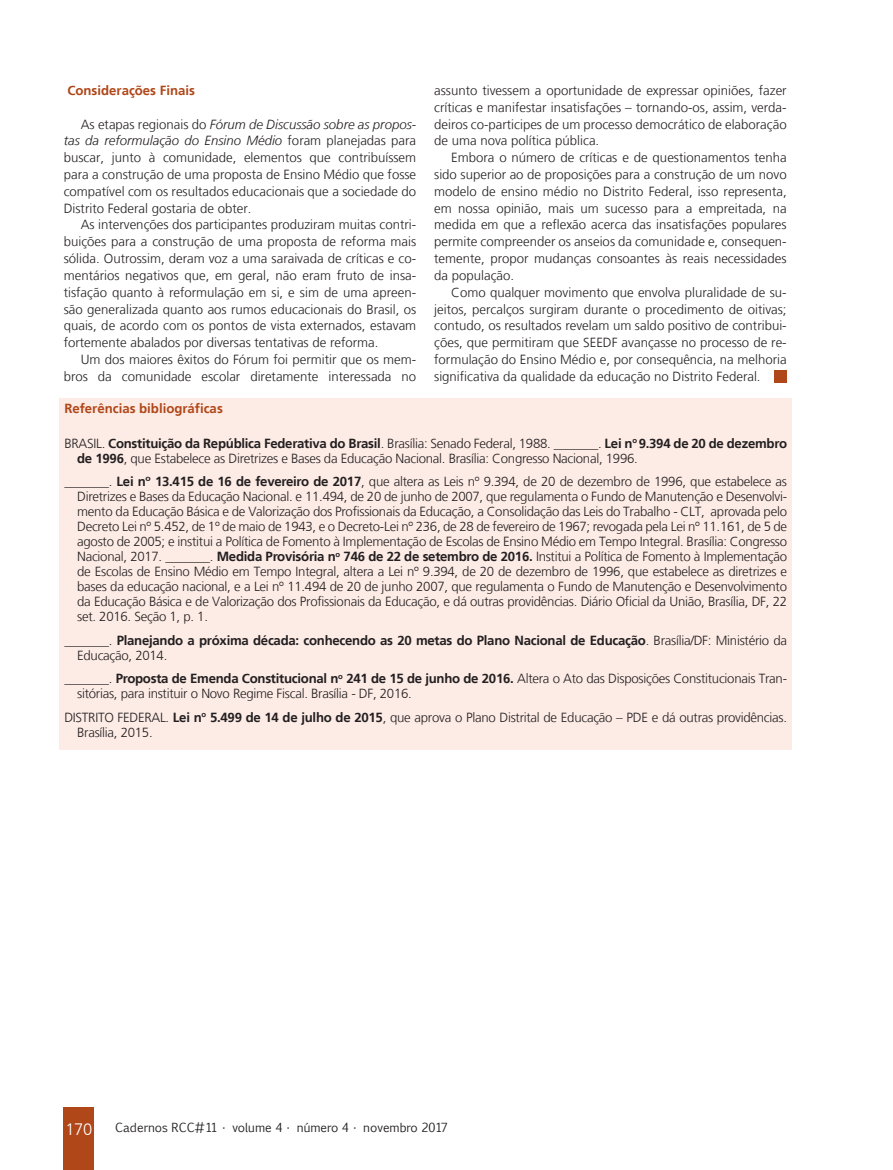
<style>
.page{position:relative;width:893px;height:1170px;background:#fff}
.page>*{position:absolute;margin:0;border:0;box-sizing:border-box;transform-origin:0 0}
.t1{font:300 16.5px "Frutiger LT";color:#fff}
.Miolo__8_8{font:300 13.2px/16.8px "Frutiger LT";color:#231f20;text-align:justify}
.Referências__8_8{font:300 13.2px/15px "Frutiger LT";letter-spacing:-.02em;color:#231f20}
.Referências__8_8-2{font:700 13.2px/15px "Frutiger LT";letter-spacing:-.02em;color:#231f20}
.Subtítulo_LARANJA_DO{font:700 13.2px "Frutiger LT";color:#b04719}
.t2{font:12px "Euphemia CAS";color:#231f20}
.s1{font-style:italic}
.s2{font-weight:700}
.s3{font-weight:300}
</style>
<div class="page">
<div style="left:774px;top:370px;width:13px;height:13px;background:#b04719"></div>
<div style="left:59px;top:398px;width:732px;height:352px;background:#fdece6"></div>
<div style="left:64px;top:1107px;width:30px;height:62px;background:#b04719"></div>
<p class="Subtítulo_LARANJA_DO" style="left:67px;top:83px;width:129px">Considerações Finais</p>
<p class="Miolo__8_8" style="left:64px;top:116px;width:354px;text-indent:17px">As etapas regionais do <span class="s1">Fórum de Discussão sobre as propos&shy;tas da reformulação do Ensino Médio</span> foram planejadas para buscar, junto à comunidade, elementos que contribuíssem para a construção de uma proposta de Ensino Médio que fosse compatível com os resultados educacionais que a sociedade do Distrito Federal gostaria de obter.</p>
<p class="Miolo__8_8" style="left:64px;top:217px;width:354px;text-indent:17px">As intervenções dos participantes produziram muitas contri&shy;buições para a construção de uma proposta de reforma mais sólida. Outrossim, deram voz a uma saraivada de críticas e co&shy;mentários negativos que, em geral, não eram fruto de insa&shy;tisfação quanto à reformulação em si, e sim de uma apreen&shy;são generalizada quanto aos rumos educacionais do Brasil, os quais, de acordo com os pontos de vista externados, estavam fortemente abalados por diversas tentativas de reforma.</p>
<p class="Miolo__8_8" style="left:64px;top:351px;width:354px;text-align:right">Um dos maiores êxitos do Fórum foi permitir que os mem&shy;bros da comunidade escolar diretamente interessada no</p>
<p class="Miolo__8_8" style="left:434px;top:82px;width:354px">assunto tivessem a oportunidade de expressar opiniões, fazer críticas e manifestar insatisfações – tornando-os, assim, verda&shy;deiros co-participes de um processo democrático de elaboração de uma nova política pública.</p>
<p class="Miolo__8_8" style="left:434px;top:149px;width:354px;text-indent:17px">Embora o número de críticas e de questionamentos tenha sido superior ao de proposições para a construção de um novo modelo de ensino médio no Distrito Federal, isso representa, em nossa opinião, mais um sucesso para a empreitada, na medida em que a reflexão acerca das insatisfações populares permite compreender os anseios da comunidade e, consequen&shy;temente, propor mudanças consoantes às reais necessidades da população.</p>
<p class="Miolo__8_8" style="left:434px;top:284px;width:354px;text-indent:17px">Como qualquer movimento que envolva pluralidade de su&shy;jeitos, percalços surgiram durante o procedimento de oitivas; contudo, os resultados revelam um saldo positivo de contribui&shy;ções, que permitiram que SEEDF avançasse no processo de re&shy;formulação do Ensino Médio e, por consequência, na melhoria significativa da qualidade da educação no Distrito Federal.</p>
<p class="Subtítulo_LARANJA_DO" style="left:64px;top:401px;width:160px">Referências bibliográficas</p>
<p class="Referências__8_8" style="left:77px;top:435px;width:711px;text-indent:-13px">BRASIL. <span class="s2">Constituição da República Federativa do Brasil</span>. Brasília: Senado Federal, 1988. _______. <span class="s2">Lei n</span><sup>o</sup> <span class="s2">9.394 de 20 de dezembro de 1996</span>, que Estabelece as Diretrizes e Bases da Educação Nacional. Brasília: Congresso Nacional, 1996.</p>
<p class="Referências__8_8" style="left:77px;top:474px;width:711px;text-align:justify;text-indent:-13px">_______. <span class="s2">Lei nº 13.415 de 16 de fevereiro de 2017</span>, que altera as Leis nº 9.394, de 20 de dezembro de 1996, que estabelece as Diretrizes e Bases da Educação Nacional. e 11.494, de 20 de junho de 2007, que regulamenta o Fundo de Manutenção e Desenvolvi&shy;mento da Educação Básica e de Valorização dos Profissionais da Educação, a Consolidação das Leis do Trabalho - CLT, aprovada pelo Decreto Lei nº 5.452, de 1º de maio de 1943, e o Decreto-Lei nº 236, de 28 de fevereiro de 1967; revogada pela Lei nº 11.161, de 5 de agosto de 2005; e institui a Política de Fomento à Implementação de Escolas de Ensino Médio em Tempo Integral. Brasília: Congresso Nacional, 2017. _______. <span class="s2">Medida Provisória n</span><sup>o</sup> <span class="s2">746 de 22 de setembro de 2016.</span> Institui a Política de Fomento à Implementação de Escolas de Ensino Médio em Tempo Integral, altera a Lei nº 9.394, de 20 de dezembro de 1996, que estabelece as diretrizes e bases da educação nacional, e a Lei nº 11.494 de 20 de junho 2007, que regulamenta o Fundo de Manutenção e Desenvolvimento da Educação Básica e de Valorização dos Profissionais da Educação, e dá outras providências. Diário Oficial da União, Brasília, DF, 22 set. 2016. Seção 1, p. 1.</p>
<p class="Referências__8_8-2" style="left:77px;top:632px;width:711px;text-indent:-13px"><span class="s3">_______.</span> Planejando a próxima década: conhecendo as 20 metas do Plano Nacional de Educação<span class="s3">. Brasília/DF: Ministério da<br>Educação, 2014.</span></p>
<p class="Referências__8_8" style="left:77px;top:671px;width:711px;text-indent:-13px">_______. <span class="s2">Proposta de Emenda Constitucional n</span><sup>o</sup> <span class="s2">241 de 15 de junho de 2016.</span> Altera o Ato das Disposições Constitucionais Tran&shy;sitórias, para instituir o Novo Regime Fiscal. Brasília - DF, 2016.</p>
<p class="Referências__8_8" style="left:77px;top:709px;width:711px;text-indent:-13px">DISTRITO FEDERAL. <span class="s2">Lei n</span><sup>o</sup> <span class="s2">5.499 de 14 de julho de 2015</span>, que aprova o Plano Distrital de Educação – PDE e dá outras providências.<br>Brasília, 2015.</p>
<p class="t1" style="left:65px;top:1120px;width:28px">170</p>
<p class="t2" style="left:115px;top:1119px;width:334px">Cadernos RCC#11 • volume 4 • número 4 • novembro 2017</p>
</div>
